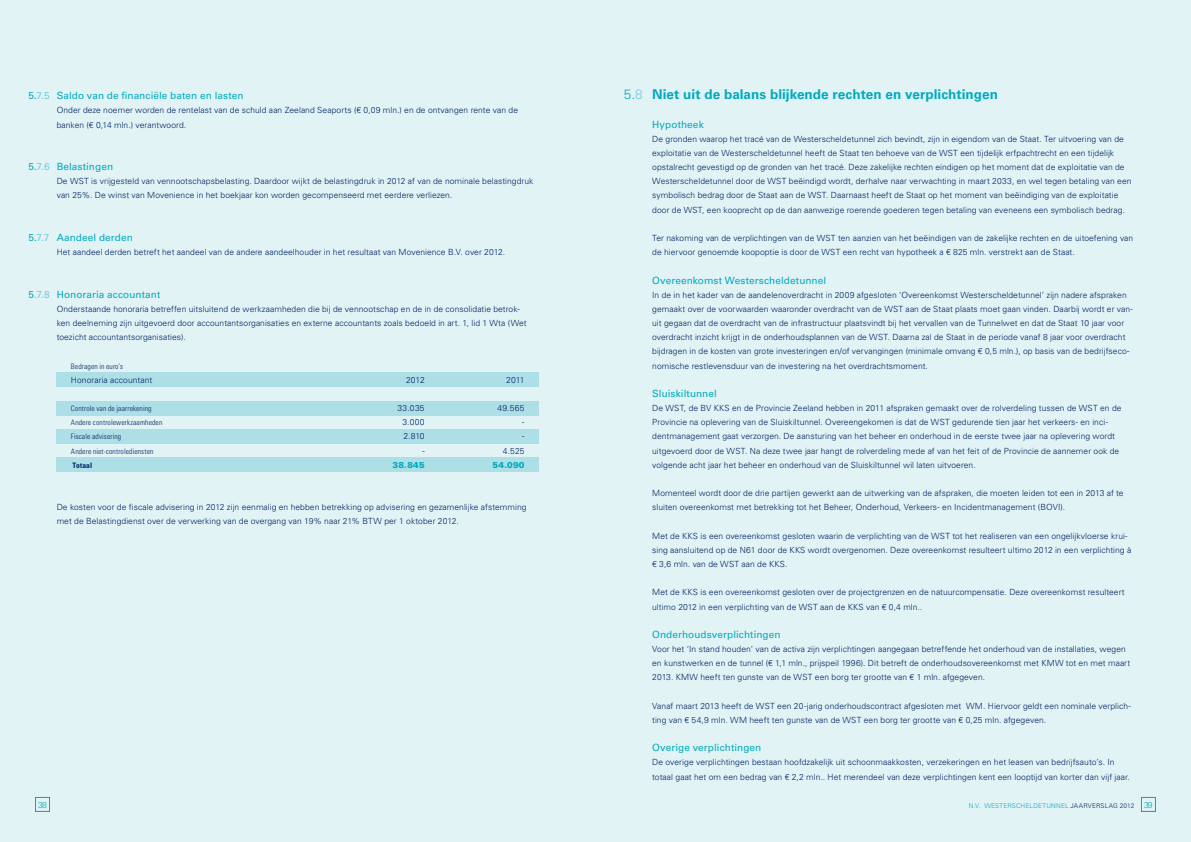
<style>
.page{position:relative;width:1191px;height:842px;background:#e2f3f6}
.page>*{position:absolute;margin:0;border:0;box-sizing:border-box;transform-origin:0 0}
.t1{font:700 13.5px "Univers LT Std";letter-spacing:.005em;color:#00aabc}
.t2{font:300 13.5px "Univers LT Std";color:#00aabc}
.t3{font:10px "Univers LT Std";letter-spacing:.01em;color:#00aabc}
.t4{font:10px "Univers LT Std";color:#74cdd9}
.t5{font:300 8.5px/14.2px "Univers LT Std";letter-spacing:.005em;color:#002361}
.t6{font:900 8.5px "Univers LT Std";letter-spacing:.02em;color:#00aabc}
.t7{font:300 8.5px "Univers LT Std";color:#00aabc}
.t8{font:300 condensed 7.5px "Univers LT Std";letter-spacing:.015em;color:#002361}
.t9{font:700 condensed 7.5px "Univers LT Std";letter-spacing:.015em;color:#002361}
.t10{font:300 6.5px "Univers LT Std";letter-spacing:.025em;color:#00aabc}
.s1{color:#00aabc}
.s2{color:#74cdd9}
.s3{color:#002361}
.s4{font-size:8.5px}
</style>
<div class="page">
<div style="left:57px;top:373px;width:482px;height:14px;background:#addfe7"></div>
<div style="left:57px;top:401px;width:482px;height:14px;background:#addfe7"></div>
<div style="left:57px;top:429px;width:482px;height:15px;background:#addfe7"></div>
<div style="left:57px;top:458px;width:482px;height:14px;background:#addfe7"></div>
<div style="left:1141px;top:797px;width:14px;height:14px;border:1px solid #00aabc"></div>
<div style="left:35px;top:797px;width:15px;height:14px;border:1px solid #00aabc"></div>
<p class="t3" style="left:57px;top:91px;width:188px">Saldo van de financiële baten en lasten</p>
<p class="t5" style="left:57px;top:104px;width:463px">Onder deze noemer worden de rentelast van de schuld aan Zeeland Seaports (€ 0,09 mln.) en de ontvangen rente van de banken (€ 0,14 mln.) verantwoord.</p>
<p class="t3" style="left:57px;top:162px;width:58px">Belastingen</p>
<p class="t5" style="left:57px;top:175px;width:478px">De WST is vrijgesteld van vennootschapsbelasting. Daardoor wijkt de belastingdruk in 2012 af van de nominale belastingdruk van 25%. De winst van Movenience in het boekjaar kon worden gecompenseerd met eerdere verliezen.</p>
<p class="t3" style="left:57px;top:233px;width:78px">Aandeel derden</p>
<p class="t5" style="left:57px;top:245px;width:450px">Het aandeel derden betreft het aandeel van de andere aandeelhouder in het resultaat van Movenience B.V. over 2012.</p>
<p class="t3" style="left:57px;top:290px;width:105px">Honoraria accountant</p>
<p class="t5" style="left:57px;top:302px;width:471px">Onderstaande honoraria betreffen uitsluitend de werkzaamheden die bij de vennootschap en de in de consolidatie betrok&shy;ken deelneming zijn uitgevoerd door accountantsorganisaties en externe accountants zoals bedoeld in art. 1, lid 1 Wta (Wet toezicht accountantsorganisaties).</p>
<p class="t4" style="left:28px;top:91px;width:23px"><span class="s1">5.</span>7.5</p>
<p class="t4" style="left:28px;top:162px;width:23px"><span class="s1">5.</span>7.6</p>
<p class="t4" style="left:28px;top:233px;width:23px"><span class="s1">5.</span>7.7</p>
<p class="t4" style="left:28px;top:290px;width:23px"><span class="s1">5</span>.7.8</p>
<p class="t8" style="left:71px;top:363px;width:54px">Bedragen in euro’s</p>
<p class="t5" style="left:71px;top:373px;width:83px">Honoraria accountant</p>
<p class="t5" style="left:406px;top:373px;width:20px">2012</p>
<p class="t5" style="left:506px;top:373px;width:20px">2011</p>
<p class="t8" style="left:71px;top:405px;width:82px">Controle van de jaarrekening</p>
<p class="t5" style="left:397px;top:401px;width:29px">33.035</p>
<p class="t5" style="left:497px;top:401px;width:29px">49.565</p>
<p class="t8" style="left:71px;top:419px;width:93px">Andere controlewerkzaamheden</p>
<p class="t5" style="left:402px;top:416px;width:24px">3.000</p>
<p class="t5" style="left:522px;top:416px;width:4px">-</p>
<p class="t8" style="left:71px;top:434px;width:52px">Fiscale advisering</p>
<p class="t5" style="left:403px;top:430px;width:23px">2.810</p>
<p class="t5" style="left:522px;top:430px;width:4px">-</p>
<p class="t8" style="left:71px;top:448px;width:84px">Andere niet-controlediensten</p>
<p class="t5" style="left:422px;top:444px;width:4px">-</p>
<p class="t5" style="left:503px;top:444px;width:23px">4.525</p>
<p class="t9" style="left:73px;top:462px;width:21px">Totaal</p>
<p class="t6" style="left:392px;top:461px;width:34px">38.845</p>
<p class="t6" style="left:492px;top:461px;width:33px">54.090</p>
<p class="t5" style="left:57px;top:501px;width:471px">De kosten voor de fiscale advisering in 2012 zijn eenmalig en hebben betrekking op advisering en gezamenlijke afstemming met de Belastingdienst over de verwerking van de overgang van 19% naar 21% BTW per 1 oktober 2012.</p>
<h1 class="t2" style="left:624px;top:89px;width:20px">5.<span class="s2">8</span></h1>
<h1 class="t1" style="left:652px;top:89px;width:347px">Niet uit de balans blijkende rechten en verplichtingen</h1>
<p class="t3" style="left:652px;top:120px;width:53px">Hypotheek</p>
<p class="t5" style="left:652px;top:132px;width:481px">De gronden waarop het tracé van de Westerscheldetunnel zich bevindt, zijn in eigendom van de Staat. Ter uitvoering van de exploitatie van de Westerscheldetunnel heeft de Staat ten behoeve van de WST een tijdelijk erfpachtrecht en een tijdelijk opstalrecht gevestigd op de gronden van het tracé. Deze zakelijke rechten eindigen op het moment dat de exploitatie van de Westerscheldetunnel door de WST beëindigd wordt, derhalve naar verwachting in maart 2033, en wel tegen betaling van een symbolisch bedrag door de Staat aan de WST. Daarnaast heeft de Staat op het moment van beëindiging van de exploitatie door de WST, een kooprecht op de dan aanwezige roerende goederen tegen betaling van eveneens een symbolisch bedrag.</p>
<p class="t5" style="left:652px;top:231px;width:482px">Ter nakoming van de verplichtingen van de WST ten aanzien van het beëindigen van de zakelijke rechten en de uitoefening van de hiervoor genoemde koopoptie is door de WST een recht van hypotheek a € 825 mln. verstrekt aan de Staat.</p>
<p class="t3" style="left:652px;top:276px;width:175px">Overeenkomst Westerscheldetunnel</p>
<p class="t5" style="left:652px;top:288px;width:482px">In de in het kader van de aandelenoverdracht in 2009 afgesloten ‘Overeenkomst Westerscheldetunnel’ zijn nadere afspraken gemaakt over de voorwaarden waaronder overdracht van de WST aan de Staat plaats moet gaan vinden. Daarbij wordt er van&shy;uit gegaan dat de overdracht van de infrastructuur plaatsvindt bij het vervallen van de Tunnelwet en dat de Staat 10 jaar voor overdracht inzicht krijgt in de onderhoudsplannen van de WST. Daarna zal de Staat in de periode vanaf 8 jaar voor overdracht bijdragen in de kosten van grote investeringen en/of vervangingen (minimale omvang € 0,5 mln.), op basis van de bedrijfseco&shy;nomische restlevensduur van de investering na het overdrachtsmoment.</p>
<p class="t3" style="left:652px;top:389px;width:66px">Sluiskiltunnel</p>
<p class="t5" style="left:652px;top:401px;width:471px">De WST, de BV KKS en de Provincie Zeeland hebben in 2011 afspraken gemaakt over de rolverdeling tussen de WST en de Provincie na oplevering van de Sluiskiltunnel. Overeengekomen is dat de WST gedurende tien jaar het verkeers- en inci&shy;dentmanagement gaat verzorgen. De aansturing van het beheer en onderhoud in de eerste twee jaar na oplevering wordt uitgevoerd door de WST. Na deze twee jaar hangt de rolverdeling mede af van het feit of de Provincie de aannemer ook de volgende acht jaar het beheer en onderhoud van de Sluiskiltunnel wil laten uitvoeren.</p>
<p class="t5" style="left:652px;top:486px;width:473px">Momenteel wordt door de drie partijen gewerkt aan de uitwerking van de afspraken, die moeten leiden tot een in 2013 af te sluiten overeenkomst met betrekking tot het Beheer, Onderhoud, Verkeers- en Incidentmanagement (BOVI).</p>
<p class="t5" style="left:652px;top:529px;width:480px">Met de KKS is een overeenkomst gesloten waarin de verplichting van de WST tot het realiseren van een ongelijkvloerse krui&shy;sing aansluitend op de N61 door de KKS wordt overgenomen. Deze overeenkomst resulteert ultimo 2012 in een verplichting à € 3,6 mln. van de WST aan de KKS.</p>
<p class="t5" style="left:652px;top:586px;width:474px">Met de KKS is een overeenkomst gesloten over de projectgrenzen en de natuurcompensatie. Deze overeenkomst resulteert ultimo 2012 in een verplichting van de WST aan de KKS van € 0,4 mln..</p>
<p class="t3" style="left:652px;top:630px;width:130px">Onderhoudsverplichtingen</p>
<p class="t5" style="left:652px;top:642px;width:479px">Voor het ‘In stand houden’ van de activa zijn verplichtingen aangegaan betreffende het onderhoud van de installaties, wegen en kunstwerken en de tunnel (€ 1,1 mln., prijspeil 1996). Dit betreft de onderhoudsovereenkomst met KMW tot en met maart<br>2013. KMW heeft ten gunste van de WST een borg ter grootte van € 1 mln. afgegeven.</p>
<p class="t5" style="left:652px;top:699px;width:480px">Vanaf maart 2013 heeft de WST een 20-jarig onderhoudscontract afgesloten met WM. Hiervoor geldt een nominale verplich&shy;ting van € 54,9 mln. WM heeft ten gunste van de WST een borg ter grootte van € 0,25 mln. afgegeven.</p>
<p class="t3" style="left:652px;top:743px;width:111px">Overige verplichtingen</p>
<p class="t5" style="left:652px;top:756px;width:479px">De overige verplichtingen bestaan hoofdzakelijk uit schoonmaakkosten, verzekeringen en het leasen van bedrijfsauto’s. In totaal gaat het om een bedrag van € 2,2 mln.. Het merendeel van deze verplichtingen kent een looptijd van korter dan vijf jaar.</p>
<p class="t7" style="left:38px;top:801px;width:10px">38</p>
<p class="t10" style="left:968px;top:803px;width:185px">N.V. WESTERSCHELDETUNNEL <span class="s3">JAARVERSLAG 2012</span> <span class="s4">39</span></p>
</div>
